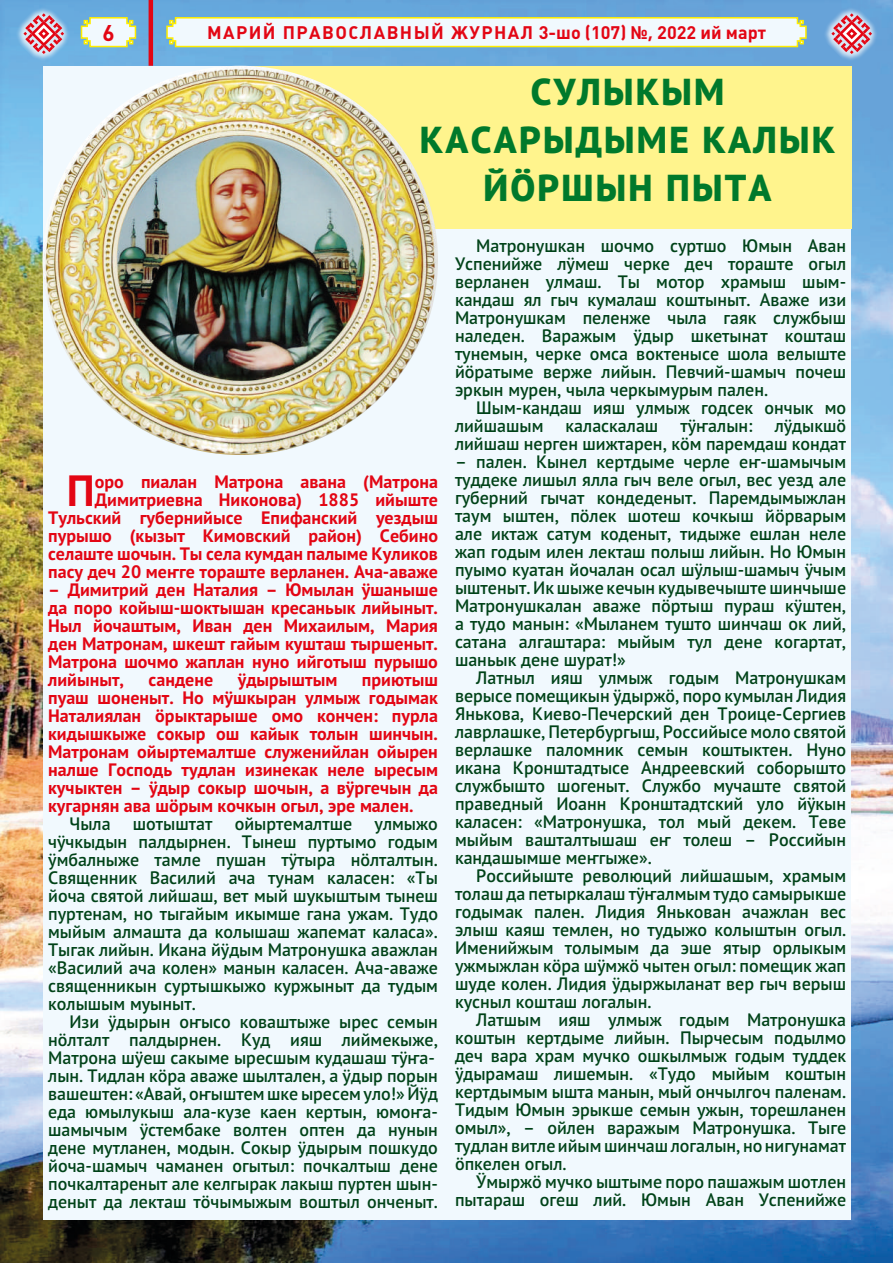
<style>
.page{position:relative;width:893px;height:1263px;background:#fff}
.page>*{position:absolute;margin:0;border:0;box-sizing:border-box;transform-origin:0 0}
.t1{font:700 43.65px "PT Sans Pro";color:#e30614}
.t2{font:800 37.5px/48px "PT Sans Pro";letter-spacing:.06em;color:#00792b;text-align:center}
.t3{font:22.5px "Plumb Bold C";color:#e30614}
.t4{font:600 18px/18px "PT Sans Pro";color:#004218;text-align:justify}
.t5{font:700 18px/18px "PT Sans Pro";color:#e30614;text-align:justify}
.t6{font:18px "Plumb Bold C";letter-spacing:.08em;color:#e30614}
</style>
<div class="page">
<img style="left:0;top:0;width:893px;height:1263px">
<div style="left:43px;top:66px;width:808px;height:1154px;background:#f1f9fe"></div>
<svg style="left:166px;top:16px;width:641px;height:32px"></svg>
<hr style="left:149px;top:0;width:4px;height:66px;background:#e30614">
<svg style="left:9px;top:0;width:128px;height:69px"></svg>
<svg style="left:817px;top:0;width:70px;height:69px"></svg>
<div style="left:438px;top:66px;width:413px;height:162px;background:#fff48d"></div>
<img style="left:43px;top:66px;width:395px;height:389px">
<p class="t3" style="left:102px;top:20px;width:14px">6</p>
<p class="t6" style="left:207px;top:22px;width:560px">МАРИЙ ПРАВОСЛАВНЫЙ ЖУРНАЛ 3-шо (107) №, 2022 ий март</p>
<h2 class="t2" style="left:420px;top:67px;width:417px">СУЛЫКЫМ<br>КАСАРЫДЫМЕ КАЛЫК<br>ЙӦРШЫН ПЫТА</h2>
<p class="t4" style="left:455px;top:236px;width:393px;text-indent:21px">Матронушкан шочмо суртшо Юмын Аван Успенийже лӱмеш черке деч тораште огыл верланен улмаш. Ты мотор храмыш шым&shy;кандаш ял гыч кумалаш коштыныт. Аваже изи Матронушкам пеленже чыла гаяк службыш наледен. Варажым ӱдыр шкетынат кошташ тунемын, черке омса воктенысе шола велыште йӧратыме верже лийын. Певчий-шамыч почеш эркын мурен, чыла черкымурым пален.</p>
<p class="t4" style="left:455px;top:398px;width:393px;text-indent:21px">Шым-кандаш ияш улмыж годсек ончык мо лийшашым каласкалаш тӱҥалын: лӱдыкшӧ лийшаш нерген шижтарен, кӧм паремдаш кондат</p>
<p class="t4" style="left:455px;top:452px;width:393px">– пален. Кынел кертдыме черле еҥ-шамычым туддеке лишыл ялла гыч веле огыл, вес уезд але губерний гычат кондеденыт. Паремдымыжлан таум ыштен, пӧлек шотеш кочкыш йӧрварым але иктаж сатум коденыт, тидыже ешлан неле жап годым илен лекташ полыш лийын. Но Юмын пуымо куатан йочалан осал шӱлыш-шамыч ӱчым ыштеныт. Ик шыже кечын кудывечыште шинчыше Матронушкалан аваже пӧртыш пураш кӱштен, а тудо манын: «Мыланем тушто шинчаш ок лий, сатана алгаштара: мыйым тул дене когартат, шаньык дене шурат!»</p>
<p class="t4" style="left:455px;top:668px;width:393px;text-indent:21px">Латныл ияш улмыж годым Матронушкам верысе помещикын ӱдыржӧ, поро кумылан Лидия Янькова, Киево-Печерский ден Троице-Сергиев лаврлашке, Петербургыш, Российысе моло святой верлашке паломник семын коштыктен. Нуно икана Кронштадтысе Андреевский соборышто службышто шогеныт. Службо мучаште святой праведный Иоанн Кронштадтский уло йӱкын каласен: «Матронушка, тол мый декем. Теве мыйым вашталтышаш еҥ толеш – Российын кандашымше меҥгыже».</p>
<p class="t4" style="left:455px;top:866px;width:393px;text-indent:21px">Российыште революций лийшашым, храмым толаш да петыркалаш тӱҥалмым тудо самырыкше годымак пален. Лидия Янькован ачажлан вес элыш каяш темлен, но тудыжо колыштын огыл.<br>Именийжым толымым да эше ятыр орлыкым ужмыжлан кӧра шӱмжӧ чытен огыл: помещик жап шуде колен. Лидия ӱдыржыланат вер гыч верыш кусныл кошташ логалын.</p>
<p class="t4" style="left:455px;top:1010px;width:393px;text-indent:21px">Латшым ияш улмыж годым Матронушка коштын кертдыме лийын. Пырчесым подылмо деч вара храм мучко ошкылмыж годым туддек ӱдырамаш лишемын. «Тудо мыйым коштын кертдымым ышта манын, мый ончылгоч паленам.<br>Тидым Юмын эрыкше семын ужын, торешланен омыл», – ойлен варажым Матронушка. Тыге тудлан витле ийым шинчаш логалын, но нигунамат ӧпкелен огыл.</p>
<p class="t4" style="left:455px;top:1172px;width:393px;text-align:right">Ӱмыржӧ мучко ыштыме поро пашажым шотлен пытараш огеш лий. Юмын Аван Успенийже</p>
<p class="t5" style="left:48px;top:472px;width:391px;text-align:right">оро пиалан Матрона авана (Матрона Димитриевна Никонова) 1885 ийыште Тульский губернийысе Епифанский уездыш пурышо (кызыт Кимовский район) Себино селаште шочын. Ты села кумдан палыме Куликов пасу деч 20 меҥге тораште верланен. Ача-аваже</p>
<p class="t5" style="left:48px;top:580px;width:391px">– Димитрий ден Наталия – Юмылан ӱшаныше да поро койыш-шоктышан кресаньык лийыныт.<br>Ныл йочаштым, Иван ден Михаилым, Мария ден Матронам, шкешт гайым кушташ тыршеныт.<br>Матрона шочмо жаплан нуно ийготыш пурышо лийыныт,</p>
<h1 class="t1" style="left:67px;top:462px;width:29px">П</h1>
<p class="t5" style="left:149px;top:670px;width:66px">сандене</p>
<p class="t5" style="left:238px;top:670px;width:101px">ӱдырыштым</p>
<p class="t5" style="left:48px;top:670px;width:391px;text-indent:314px">приютыш пуаш шоненыт. Но мӱшкыран улмыж годымак Наталиялан ӧрыктарыше омо кончен: пурла кидышкыже сокыр ош кайык толын шинчын.<br>Матронам ойыртемалтше служенийлан ойырен налше Господь тудлан изинекак неле ыресым кучыктен – ӱдыр сокыр шочын, а вӱргечын да кугарнян ава шӧрым кочкын огыл, эре мален.</p>
<p class="t4" style="left:48px;top:814px;width:391px;text-indent:21px">Чыла шотыштат ойыртемалтше улмыжо чӱчкыдын палдырнен. Тынеш пуртымо годым ӱмбалныже тамле пушан тӱтыра нӧлталтын.<br>Священник Василий ача тунам каласен: «Ты йоча святой лийшаш, вет мый шукыштым тынеш пуртенам, но тыгайым икымше гана ужам. Тудо мыйым алмашта да колышаш жапемат каласа».<br>Тыгак лийын. Икана йӱдым Матронушка аважлан «Василий ача колен» манын каласен. Ача-аваже священникын суртышкыжо куржыныт да тудым колышым муыныт.</p>
<p class="t4" style="left:48px;top:1012px;width:391px;text-align:left;text-indent:21px">Изи ӱдырын оҥысо коваштыже ырес семын нӧлталт палдырнен. Куд ияш лиймекыже, Матрона шӱеш сакыме ыресшым кудашаш тӱҥа&shy;лын. Тидлан кӧра аваже шылтален, а ӱдыр порын вашештен: «Авай, оҥыштем шке ыресем уло!» Йӱд еда юмылукыш ала-кузе каен кертын, юмоҥа&shy;шамычым ӱстембаке волтен оптен да нунын дене мутланен, модын. Сокыр ӱдырым пошкудо йоча-шамыч чаманен огытыл: почкалтыш дене почкалтареныт але келгырак лакыш пуртен шын&shy;деныт да лекташ тӧчымыжым воштыл онченыт.</p>
</div>
